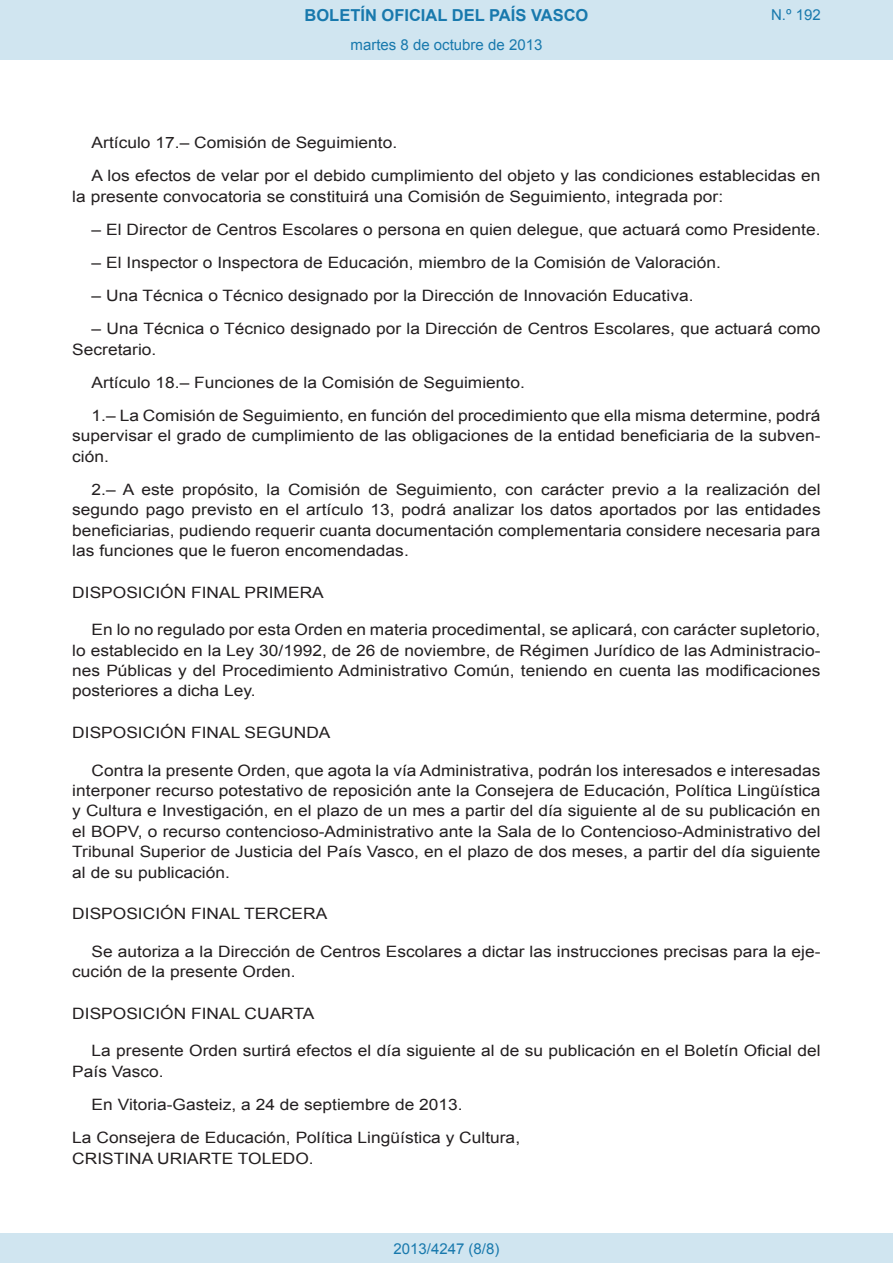
<style>
.page{position:relative;width:893px;height:1263px;background:#fff}
.page>*{position:absolute;margin:0;border:0;box-sizing:border-box;transform-origin:0 0}
.t1{font:700 16.5px "Arial";color:#1879ad}
.BOPVDetalle{font:15.6px/20.4px "Arial";color:#231f20;scale:1.11 1}
.BOPVDisposicion{font:15.6px "Arial";color:#231f20;scale:1.11 1}
.BOPVFirmaPuesto{font:15.6px "Arial";color:#231f20;scale:1.11 1}
.BOPVFirmaLugFec{font:15.6px "Arial";color:#231f20;scale:1.11 1}
.BOPVFirmaNombre{font:15.6px "Arial";color:#231f20;scale:1.11 1}
.Paginacion_Centro{font:15px "Arial";color:#1879ad}
</style>
<div class="page">
<div style="left:0;top:0;width:893px;height:60px;background:#d0e5f0"></div>
<div style="left:0;top:1233px;width:893px;height:30px;background:#d0e5f0"></div>
<p class="t1" style="left:305px;top:4px;width:285px">BOLETÍN OFICIAL DEL PAÍS VASCO</p>
<p class="Paginacion_Centro" style="left:351px;top:35px;width:193px">martes 8 de octubre de 2013</p>
<p class="Paginacion_Centro" style="left:771px;top:5px;width:51px">N.º 192</p>
<p class="BOPVDetalle" style="left:92px;top:133px;width:277px">Artículo 17.– Comisión de Seguimiento.</p>
<p class="BOPVDetalle" style="left:72px;top:166px;width:676px;text-indent:19px">A los efectos de velar por el debido cumplimiento del objeto y las condiciones establecidas en la presente convocatoria se constituirá una Comisión de Seguimiento, integrada por:</p>
<p class="BOPVDetalle" style="left:92px;top:219px;width:658px">– El Director de Centros Escolares o persona en quien delegue, que actuará como Presidente.</p>
<p class="BOPVDetalle" style="left:92px;top:252px;width:568px">– El Inspector o Inspectora de Educación, miembro de la Comisión de Valoración.</p>
<p class="BOPVDetalle" style="left:92px;top:286px;width:544px">– Una Técnica o Técnico designado por la Dirección de Innovación Educativa.</p>
<p class="BOPVDetalle" style="left:72px;top:319px;width:676px;text-indent:19px">– Una Técnica o Técnico designado por la Dirección de Centros Escolares, que actuará como<br>Secretario.</p>
<p class="BOPVDetalle" style="left:92px;top:372px;width:392px">Artículo 18.– Funciones de la Comisión de Seguimiento.</p>
<p class="BOPVDetalle" style="left:72px;top:405px;width:676px;text-align:justify;text-indent:19px">1.– La Comisión de Seguimiento, en función del procedimiento que ella misma determine, podrá supervisar el grado de cumplimiento de las obligaciones de la entidad beneficiaria de la subven&shy;ción.</p>
<p class="BOPVDetalle" style="left:72px;top:479px;width:676px;text-align:justify;text-indent:19px">2.– A este propósito, la Comisión de Seguimiento, con carácter previo a la realización del segundo pago previsto en el artículo 13, podrá analizar los datos aportados por las entidades beneficiarias, pudiendo requerir cuanta documentación complementaria considere necesaria para las funciones que le fueron encomendadas.</p>
<p class="BOPVDisposicion" style="left:72px;top:582px;width:228px">DISPOSICIÓN FINAL PRIMERA</p>
<p class="BOPVDetalle" style="left:72px;top:620px;width:676px;text-align:justify;text-indent:19px">En lo no regulado por esta Orden en materia procedimental, se aplicará, con carácter supletorio, lo establecido en la Ley 30/1992, de 26 de noviembre, de Régimen Jurídico de las Administracio&shy;nes Públicas y del Procedimiento Administrativo Común, teniendo en cuenta las modificaciones posteriores a dicha Ley.</p>
<p class="BOPVDisposicion" style="left:72px;top:722px;width:234px">DISPOSICIÓN FINAL SEGUNDA</p>
<p class="BOPVDetalle" style="left:72px;top:760px;width:676px;text-align:justify;text-indent:19px">Contra la presente Orden, que agota la vía Administrativa, podrán los interesados e interesadas interponer recurso potestativo de reposición ante la Consejera de Educación, Política Lingüística y Cultura e Investigación, en el plazo de un mes a partir del día siguiente al de su publicación en el BOPV, o recurso contencioso-Administrativo ante la Sala de lo Contencioso-Administrativo del Tribunal Superior de Justicia del País Vasco, en el plazo de dos meses, a partir del día siguiente al de su publicación.</p>
<p class="BOPVDisposicion" style="left:72px;top:903px;width:231px">DISPOSICIÓN FINAL TERCERA</p>
<p class="BOPVDetalle" style="left:72px;top:941px;width:676px;text-indent:19px">Se autoriza a la Dirección de Centros Escolares a dictar las instrucciones precisas para la eje&shy;cución de la presente Orden.</p>
<p class="BOPVDisposicion" style="left:72px;top:1003px;width:220px">DISPOSICIÓN FINAL CUARTA</p>
<p class="BOPVDetalle" style="left:72px;top:1040px;width:676px;text-indent:19px">La presente Orden surtirá efectos el día siguiente al de su publicación en el Boletín Oficial del<br>País Vasco.</p>
<p class="BOPVFirmaLugFec" style="left:92px;top:1094px;width:336px">En Vitoria-Gasteiz, a 24 de septiembre de 2013.</p>
<p class="BOPVFirmaPuesto" style="left:72px;top:1127px;width:405px">La Consejera de Educación, Política Lingüística y Cultura,</p>
<p class="BOPVFirmaNombre" style="left:72px;top:1148px;width:219px">CRISTINA URIARTE TOLEDO.</p>
<p class="Paginacion_Centro" style="left:393px;top:1238px;width:107px">2013/4247 (8/8)</p>
</div>
